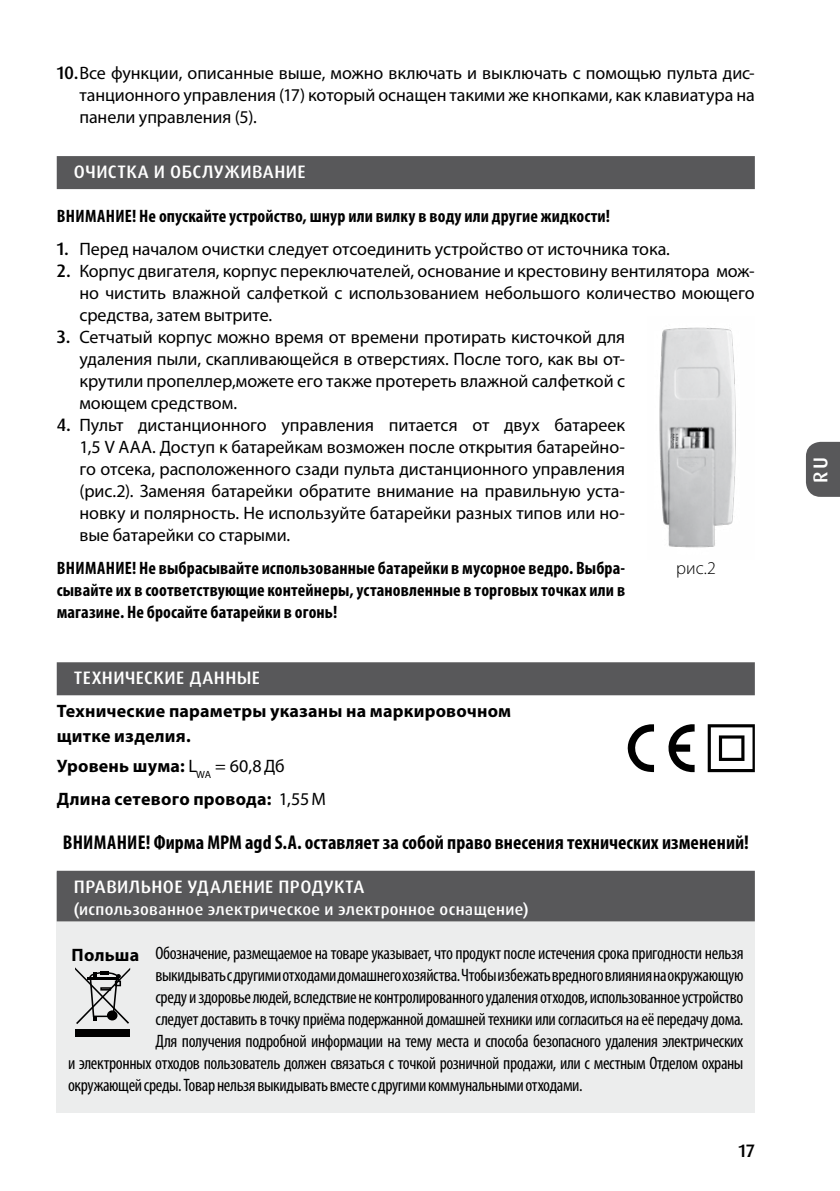
<style>
.page{position:relative;width:840px;height:1191px;background:#fff}
.page>*{position:absolute;margin:0;border:0;box-sizing:border-box;transform-origin:0 0}
.t1{font:700 condensed 20px "Myriad Pro";letter-spacing:.005em;color:#000}
.t2{font:500 20px "Dax Pro";color:#fff}
.t3{font:18px/22px "Myriad Pro";letter-spacing:-.005em;color:#000;text-align:justify}
.t4{font:condensed 18px "Myriad Pro";letter-spacing:-.02em;color:#000}
.t5{font:700 condensed 18px/22px "Myriad Pro";letter-spacing:.005em;color:#000;text-align:justify}
.t6{font:700 18px/24.6px "Myriad Pro";letter-spacing:.01em;color:#000}
.t7{font:500 18px "Dax Pro";letter-spacing:.025em;color:#fff}
.t8{font:300 18px "Myriad Pro";color:#000}
.t9{font:500 18px "Dax Pro";color:#000}
.t10{font:500 16px "Dax Pro";letter-spacing:.02em;color:#fff}
.s1{font-family:"Dax Pro";font-weight:500}
.s2{font-weight:400}
</style>
<div class="page">
<div style="left:806px;top:442px;width:33px;height:55px;background:#58585a"></div>
<div style="left:57px;top:156px;width:697px;height:33px;background:#58585a"></div>
<div style="left:57px;top:662px;width:697px;height:33px;background:#58585a"></div>
<svg style="left:707px;top:724px;width:47px;height:48px"></svg>
<svg style="left:627px;top:724px;width:26px;height:48px"></svg>
<svg style="left:668px;top:724px;width:26px;height:48px"></svg>
<img style="left:659px;top:327px;width:77px;height:221px">
<div style="left:57px;top:872px;width:697px;height:241px;background:#eceded"></div>
<div style="left:57px;top:870px;width:697px;height:51px;background:#58585a"></div>
<svg style="left:75px;top:967px;width:55px;height:57px"></svg>
<div style="left:75px;top:1029px;width:55px;height:7px;background:#000"></div>
<p class="t3" style="left:79px;top:62px;width:676px;text-indent:-23px"><span class="s1">10.</span>Все функции, описанные выше, можно включать и выключать с помощью пульта дис&shy;танционного управления (17) который оснащен такими же кнопками, как клавиатура на панели управления (5).</p>
<p class="t7" style="left:74px;top:160px;width:233px">ОЧИСТКА И ОБСЛУЖИВАНИЕ</p>
<p class="t5" style="left:57px;top:205px;width:554px">ВНИМАНИЕ! Не опускайте устройство, шнур или вилку в воду или другие жидкости!</p>
<p class="t3" style="left:57px;top:238px;width:614px"><span class="s1">1.</span> Перед началом очистки следует отсоединить устройство от источника тока.</p>
<p class="t3" style="left:79px;top:260px;width:676px;text-indent:-23px"><span class="s1">2.</span> Корпус двигателя, корпус переключателей, основание и крестовину вентилятора мож&shy;но чистить влажной салфеткой с использованием небольшого количество моющего средства, затем вытрите.</p>
<p class="t3" style="left:79px;top:326px;width:547px;text-indent:-23px"><span class="s1">3.</span> Сетчатый корпус можно время от времени протирать кисточкой для удаления пыли, скапливающейся в отверстиях. После того, как вы от&shy;крутили пропеллер,можете его также протереть влажной салфеткой с моющем средством.</p>
<p class="t3" style="left:79px;top:414px;width:547px;text-indent:-23px"><span class="s1">4.</span> Пульт дистанционного управления питается от двух батареек 1,5 V ААА. Доступ к батарейкам возможен после открытия батарейно&shy;го отсека, расположенного сзади пульта дистанционного управления (рис.2). Заменяя батарейки обратите внимание на правильную уста&shy;новку и полярность. Не используйте батарейки разных типов или но&shy;вые батарейки со старыми.</p>
<p class="t5" style="left:57px;top:557px;width:569px">ВНИМАНИЕ! Не выбрасывайте использованные батарейки в мусорное ведро. Выбра&shy;сывайте их в соответствующие контейнеры, установленные в торговых точках или в магазине. Не бросайте батарейки в огонь!</p>
<p class="t8" style="left:675px;top:558px;width:41px">рис.2</p>
<p class="t7" style="left:74px;top:666px;width:188px">ТЕХНИЧЕСКИЕ ДАННЫЕ</p>
<p class="t6" style="left:57px;top:699px;width:455px">Технические параметры указаны на маркировочном щитке изделия.</p>
<p class="t6" style="left:57px;top:749px;width:270px;line-height:33px">Уровень шума: <span class="s2">L</span><sub>WA</sub> <span class="s2">= 60,8Дб<br></span>Длина сетевого провода: <span class="s2">1,55M</span></p>
<p class="t1" style="left:63px;top:831px;width:687px">ВНИМАНИЕ! Фирма MPM agd S.A. оставляет за собой право внесения технических изменений!</p>
<p class="t7" style="left:74px;top:875px;width:292px">ПРАВИЛЬНОЕ УДАЛЕНИЕ ПРОДУКТА</p>
<p class="t10" style="left:74px;top:899px;width:456px">(использованное электрическое и электронное оснащение)</p>
<p class="t4" style="left:155px;top:943px;width:589px">Oбозначение, размещаемое на товаре указывает, что продукт после истечения срока пригодности нельзя</p>
<p class="t4" style="left:155px;top:965px;width:589px">выкидывать с другими отходами домашнего хозяйства. Чтобы избежать вредного влияния на окружающую</p>
<p class="t4" style="left:155px;top:987px;width:589px">среду и здоровье людей, вследствие не контролированного удаления отходов, использованное устройство</p>
<p class="t4" style="left:155px;top:1009px;width:589px">следует доставить в точку приёма подержанной домашней техники или согласиться на её передачу дома.</p>
<p class="t4" style="left:155px;top:1031px;width:589px">Для получения подробной информации на тему места и способа безопасного удаления электрических</p>
<p class="t4" style="left:68px;top:1053px;width:676px">и электронных отходов пользователь должен связаться с точкой розничной продажи, или с местным Отделом охраны</p>
<p class="t4" style="left:68px;top:1075px;width:515px">окружающей среды. Товар нельзя выкидывать вместе с другими коммунальными отходами.</p>
<p class="t6" style="left:72px;top:942px;width:69px">Польша</p>
<p class="t9" style="left:738px;top:1139px;width:18px">17</p>
<p class="t2" style="left:807px;top:483px;width:27px;rotate:-90deg">RU</p>
</div>
